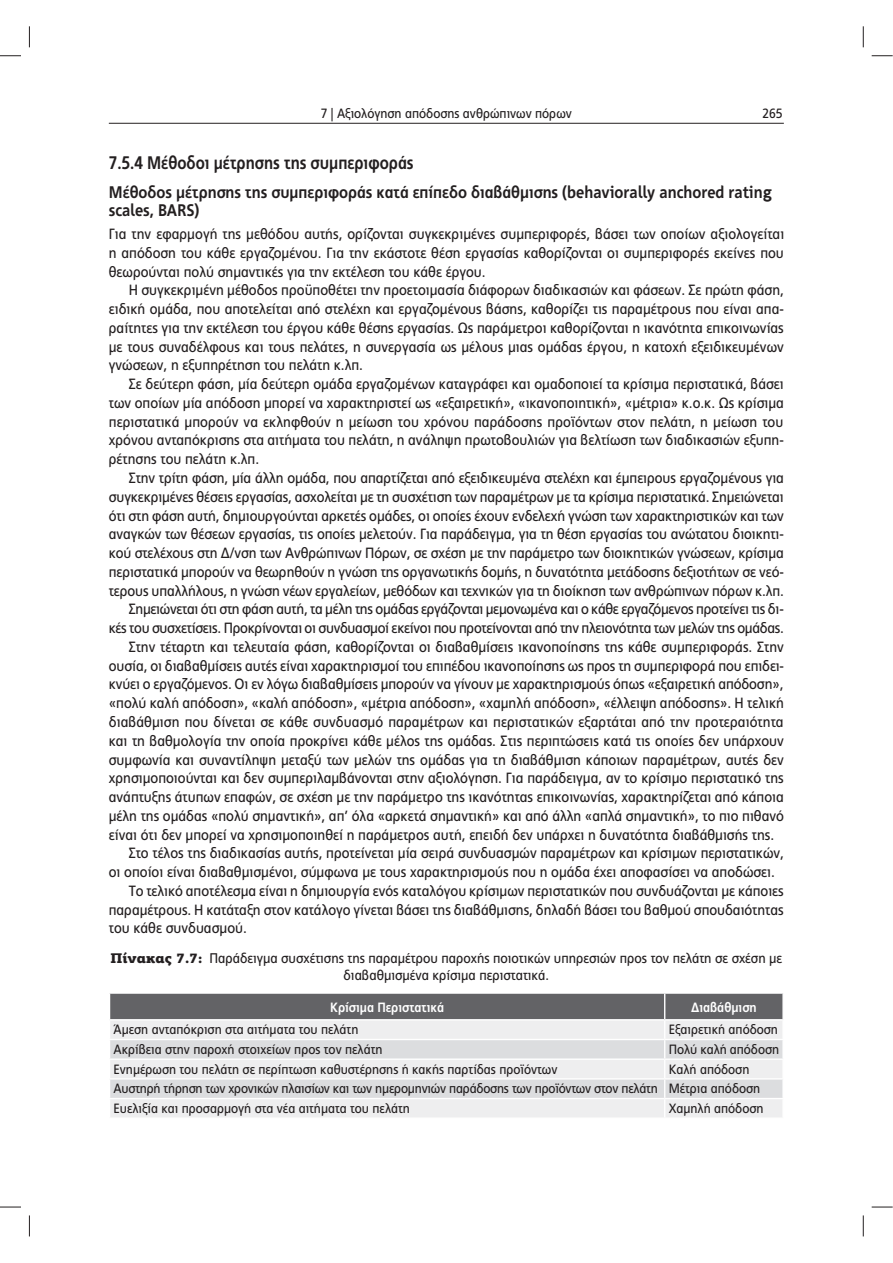
<style>
.page{position:relative;width:893px;height:1263px;background:#fff}
.page>*{position:absolute;margin:0;border:0;box-sizing:border-box;transform-origin:0 0}
.t1{font:700 18.15px "PF Index";color:#231f20;scale:.94 1}
.t2{font:700 16.8px/18.1px "PF Index";color:#231f20}
.t3{font:14.85px/18.8px "PF Index";color:#231f20;text-align:justify}
.t4{font:14.85px "PF Index";letter-spacing:-.02em;color:#231f20}
.t5{font:13.95px/16.8px "PF Index";color:#231f20;text-align:center}
.t6{font:13.5px/19.6px "PF Index";color:#231f20}
.t7{font:700 13.5px "PF Index";color:#fff}
.s1{font-family:"PF Centro Slab Pro";font-weight:900}
</style>
<div class="page">
<hr style="left:109px;top:123px;width:675px;height:1px;background:#231f20">
<svg style="left:110px;top:994px;width:673px;height:123px;background:#cdcdcf"></svg>
<svg style="left:0;top:55px;width:21px;height:1px"></svg>
<svg style="left:872px;top:55px;width:21px;height:1px"></svg>
<svg style="left:0;top:1207px;width:21px;height:1px"></svg>
<svg style="left:872px;top:1207px;width:21px;height:1px"></svg>
<svg style="left:29px;top:26px;width:1px;height:21px"></svg>
<svg style="left:29px;top:1215px;width:1px;height:21px"></svg>
<svg style="left:863px;top:26px;width:1px;height:21px"></svg>
<svg style="left:863px;top:1215px;width:1px;height:21px"></svg>
<p class="t6" style="left:321px;top:104px;width:252px">7 | Αξιολόγηση απόδοσης ανθρώπινων πόρων</p>
<p class="t6" style="left:762px;top:104px;width:22px">265</p>
<p class="t1" style="left:109px;top:155px;width:326px">7.5.4 Μέθοδοι μέτρησης της συμπεριφοράς</p>
<p class="t2" style="left:109px;top:184px;width:665px">Μέθοδος μέτρησης της συμπεριφοράς κατά επίπεδο διαβάθμισης (behaviorally anchored rating scales, BARS)</p>
<p class="t3" style="left:109px;top:226px;width:677px">Για την εφαρμογή της μεθόδου αυτής, ορίζονται συγκεκριμένες συμπεριφορές, βάσει των οποίων αξιολογείται η απόδοση του κάθε εργαζομένου. Για την εκάστοτε θέση εργασίας καθορίζονται οι συμπεριφορές εκείνες που θεωρούνται πολύ σημαντικές για την εκτέλεση του κάθε έργου.</p>
<p class="t3" style="left:109px;top:282px;width:676px;text-indent:20px">Η συγκεκριμένη μέθοδος προϋποθέτει την προετοιμασία διάφορων διαδικασιών και φάσεων. Σε πρώτη φάση, ειδική ομάδα, που αποτελείται από στελέχη και εργαζομένους βάσης, καθορίζει τις παραμέτρους που είναι απα&shy;ραίτητες για την εκτέλεση του έργου κάθε θέσης εργασίας. Ως παράμετροι καθορίζονται η ικανότητα επικοινωνίας με τους συναδέλφους και τους πελάτες, η συνεργασία ως μέλους μιας ομάδας έργου, η κατοχή εξειδικευμένων γνώσεων, η εξυπηρέτηση του πελάτη κ.λπ.</p>
<p class="t3" style="left:109px;top:376px;width:676px;text-indent:20px">Σε δεύτερη φάση, μία δεύτερη ομάδα εργαζομένων καταγράφει και ομαδοποιεί τα κρίσιμα περιστατικά, βάσει των οποίων μία απόδοση μπορεί να χαρακτηριστεί ως «εξαιρετική», «ικανοποιητική», «μέτρια» κ.ο.κ. Ως κρίσιμα περιστατικά μπορούν να εκληφθούν η μείωση του χρόνου παράδοσης προϊόντων στον πελάτη, η μείωση του χρόνου ανταπόκρισης στα αιτήματα του πελάτη, η ανάληψη πρωτοβουλιών για βελτίωση των διαδικασιών εξυπη&shy;ρέτησης του πελάτη κ.λπ.</p>
<p class="t3" style="left:129px;top:470px;width:657px">Στην τρίτη φάση, μία άλλη ομάδα, που απαρτίζεται από εξειδικευμένα στελέχη και έμπειρους εργαζομένους για</p>
<p class="t3" style="left:109px;top:488px;width:676px">συγκεκριμένες θέσεις εργασίας, ασχολείται με τη συσχέτιση των παραμέτρων με τα κρίσιμα περιστατικά. Σημειώνεται</p>
<p class="t3" style="left:109px;top:507px;width:676px">ότι στη φάση αυτή, δημιουργούνται αρκετές ομάδες, οι οποίες έχουν ενδελεχή γνώση των χαρακτηριστικών και των</p>
<p class="t3" style="left:109px;top:526px;width:676px">αναγκών των θέσεων εργασίας, τις οποίες μελετούν. Για παράδειγμα, για τη θέση εργασίας του ανώτατου διοικητι-</p>
<p class="t3" style="left:109px;top:545px;width:676px">κού στελέχους στη Δ/νση των Ανθρώπινων Πόρων, σε σχέση με την παράμετρο των διοικητικών γνώσεων, κρίσιμα</p>
<p class="t3" style="left:109px;top:564px;width:676px">περιστατικά μπορούν να θεωρηθούν η γνώση της οργανωτικής δομής, η δυνατότητα μετάδοσης δεξιοτήτων σε νεό-</p>
<p class="t3" style="left:109px;top:582px;width:677px">τερους υπαλλήλους, η γνώση νέων εργαλείων, μεθόδων και τεχνικών για τη διοίκηση των ανθρώπινων πόρων κ.λπ.</p>
<p class="t4" style="left:129px;top:603px;width:657px">Σημειώνεται ότι στη φάση αυτή, τα μέλη της ομάδας εργάζονται μεμονωμένα και ο κάθε εργαζόμενος προτείνει τις δι-</p>
<p class="t4" style="left:109px;top:622px;width:676px">κές του συσχετίσεις. Προκρίνονται οι συνδυασμοί εκείνοι που προτείνονται από την πλειονότητα των μελών της ομάδας.</p>
<p class="t3" style="left:129px;top:639px;width:657px">Στην τέταρτη και τελευταία φάση, καθορίζονται οι διαβαθμίσεις ικανοποίησης της κάθε συμπεριφοράς. Στην</p>
<p class="t3" style="left:109px;top:657px;width:676px">ουσία, οι διαβαθμίσεις αυτές είναι χαρακτηρισμοί του επιπέδου ικανοποίησης ως προς τη συμπεριφορά που επιδει-</p>
<p class="t3" style="left:109px;top:676px;width:676px">κνύει ο εργαζόμενος. Οι εν λόγω διαβαθμίσεις μπορούν να γίνουν με χαρακτηρισμούς όπως «εξαιρετική απόδοση»,</p>
<p class="t3" style="left:109px;top:695px;width:676px">«πολύ καλή απόδοση», «καλή απόδοση», «μέτρια απόδοση», «χαμηλή απόδοση», «έλλειψη απόδοσης». Η τελική</p>
<p class="t3" style="left:109px;top:714px;width:676px">διαβάθμιση που δίνεται σε κάθε συνδυασμό παραμέτρων και περιστατικών εξαρτάται από την προτεραιότητα</p>
<p class="t3" style="left:109px;top:732px;width:676px">και τη βαθμολογία την οποία προκρίνει κάθε μέλος της ομάδας. Στις περιπτώσεις κατά τις οποίες δεν υπάρχουν</p>
<p class="t3" style="left:109px;top:751px;width:676px">συμφωνία και συναντίληψη μεταξύ των μελών της ομάδας για τη διαβάθμιση κάποιων παραμέτρων, αυτές δεν</p>
<p class="t3" style="left:109px;top:770px;width:676px">χρησιμοποιούνται και δεν συμπεριλαμβάνονται στην αξιολόγηση. Για παράδειγμα, αν το κρίσιμο περιστατικό της</p>
<p class="t3" style="left:109px;top:789px;width:676px">ανάπτυξης άτυπων επαφών, σε σχέση με την παράμετρο της ικανότητας επικοινωνίας, χαρακτηρίζεται από κάποια</p>
<p class="t3" style="left:109px;top:808px;width:677px">μέλη της ομάδας «πολύ σημαντική», απ’ όλα «αρκετά σημαντική» και από άλλη «απλά σημαντική», το πιο πιθανό</p>
<p class="t3" style="left:109px;top:826px;width:667px">είναι ότι δεν μπορεί να χρησιμοποιηθεί η παράμετρος αυτή, επειδή δεν υπάρχει η δυνατότητα διαβάθμισής της.</p>
<p class="t3" style="left:129px;top:845px;width:657px">Στο τέλος της διαδικασίας αυτής, προτείνεται μία σειρά συνδυασμών παραμέτρων και κρίσιμων περιστατικών,</p>
<p class="t3" style="left:109px;top:864px;width:667px">οι οποίοι είναι διαβαθμισμένοι, σύμφωνα με τους χαρακτηρισμούς που η ομάδα έχει αποφασίσει να αποδώσει.</p>
<p class="t3" style="left:129px;top:883px;width:657px">Το τελικό αποτέλεσμα είναι η δημιουργία ενός καταλόγου κρίσιμων περιστατικών που συνδυάζονται με κάποιες</p>
<p class="t3" style="left:109px;top:901px;width:676px">παραμέτρους. Η κατάταξη στον κατάλογο γίνεται βάσει της διαβάθμισης, δηλαδή βάσει του βαθμού σπουδαιότητας</p>
<p class="t3" style="left:109px;top:920px;width:139px">του κάθε συνδυασμού.</p>
<p class="t5" style="left:110px;top:951px;width:673px"><span class="s1">Πίνακας 7.7:</span> Παράδειγμα συσχέτισης της παραμέτρου παροχής ποιοτικών υπηρεσιών προς τον πελάτη σε σχέση με διαβαθμισμένα κρίσιμα περιστατικά.</p>
<p class="t7" style="left:330px;top:1001px;width:115px">Κρίσιμα Περιστατικά</p>
<p class="t7" style="left:691px;top:1001px;width:67px">Διαβάθμιση</p>
<p class="t6" style="left:113px;top:1021px;width:246px">Άμεση ανταπόκριση στα αιτήματα του πελάτη</p>
<p class="t6" style="left:669px;top:1021px;width:111px">Εξαιρετική απόδοση</p>
<p class="t6" style="left:113px;top:1041px;width:270px">Ακρίβεια στην παροχή στοιχείων προς τον πελάτη</p>
<p class="t6" style="left:669px;top:1041px;width:112px">Πολύ καλή απόδοση</p>
<p class="t6" style="left:113px;top:1060px;width:445px">Ενημέρωση του πελάτη σε περίπτωση καθυστέρησης ή κακής παρτίδας προϊόντων</p>
<p class="t6" style="left:113px;top:1060px;width:648px;text-indent:555px">Καλή απόδοση<br>Αυστηρή τήρηση των χρονικών πλαισίων και των ημερομηνιών παράδοσης των προϊόντων στον πελάτη Μέτρια απόδοση<br>Ευελιξία και προσαρμογή στα νέα αιτήματα του πελάτη</p>
<p class="t6" style="left:669px;top:1100px;width:96px">Χαμηλή απόδοση</p>
</div>
